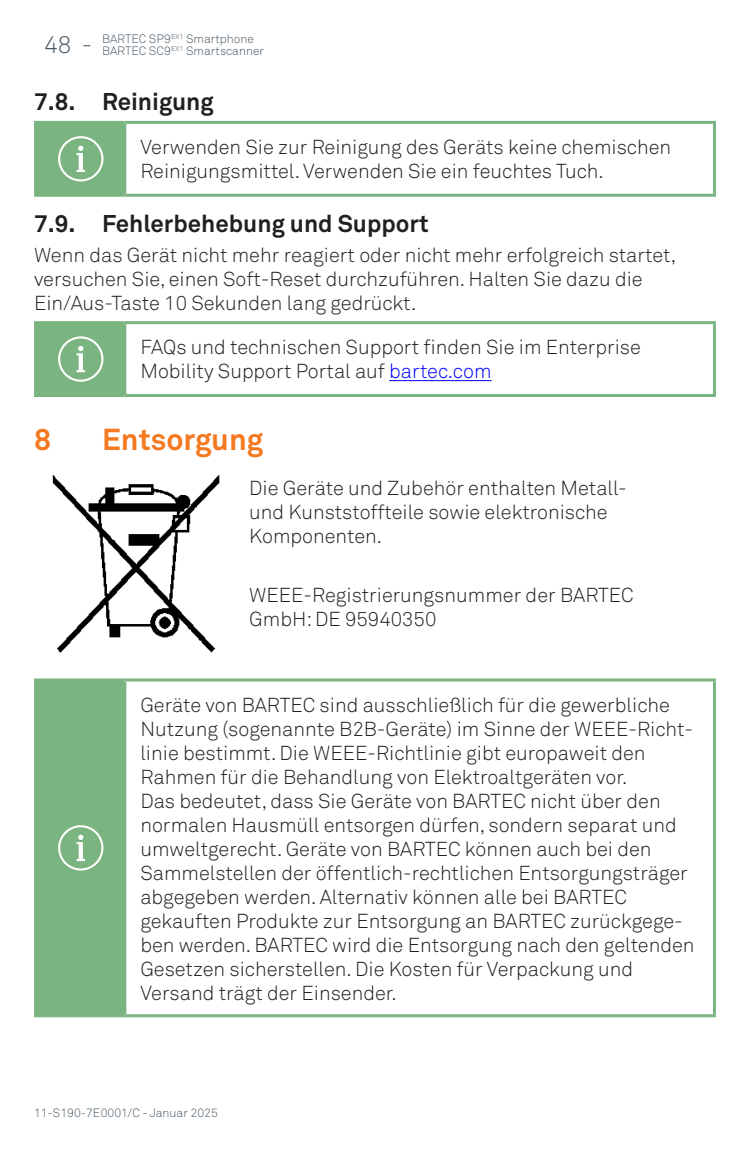
<style>
.page{position:relative;width:749px;height:1157px;background:#fff}
.page>*{position:absolute;margin:0;border:0;box-sizing:border-box;transform-origin:0 0}
.t1{font:700 30px "Akkurat Pro";color:#f47921}
.t2{font:700 24px "Akkurat Pro";color:#231f20}
.t3{font:300 24px "Akkurat Pro";color:#475865}
.t4{font:300 20px/24px "Akkurat Pro";color:#231f20}
.t5{font:300 12px/12px "Akkurat Pro";color:#475865}
.s1{color:#00f}
</style>
<div class="page">
<div style="left:36px;top:122px;width:88px;height:73px;background:#7ab481"></div>
<hr style="left:124px;top:121px;width:591px;height:3px;background:#7ab481">
<hr style="left:712px;top:124px;width:3px;height:70px;background:#7ab481">
<hr style="left:124px;top:194px;width:591px;height:3px;background:#7ab481">
<hr style="left:34px;top:121px;width:90px;height:3px;background:#7ab481">
<hr style="left:34px;top:124px;width:3px;height:70px;background:#7ab481">
<hr style="left:34px;top:194px;width:90px;height:3px;background:#7ab481">
<hr style="left:122px;top:124px;width:4px;height:70px;background:#7ab481">
<div style="left:36px;top:323px;width:88px;height:72px;background:#7ab481"></div>
<hr style="left:124px;top:321px;width:591px;height:3px;background:#7ab481">
<hr style="left:712px;top:324px;width:3px;height:70px;background:#7ab481">
<hr style="left:124px;top:394px;width:591px;height:3px;background:#7ab481">
<hr style="left:34px;top:321px;width:90px;height:3px;background:#7ab481">
<hr style="left:34px;top:324px;width:3px;height:70px;background:#7ab481">
<hr style="left:34px;top:394px;width:90px;height:3px;background:#7ab481">
<hr style="left:122px;top:324px;width:4px;height:70px;background:#7ab481">
<hr style="left:389px;top:380px;width:102px;height:1px;background:#00f">
<img style="left:52px;top:475px;width:168px;height:178px">
<div style="left:36px;top:680px;width:88px;height:335px;background:#7ab481"></div>
<hr style="left:124px;top:678px;width:591px;height:3px;background:#7ab481">
<hr style="left:712px;top:681px;width:3px;height:333px;background:#7ab481">
<hr style="left:124px;top:1014px;width:591px;height:3px;background:#7ab481">
<hr style="left:34px;top:678px;width:90px;height:3px;background:#7ab481">
<hr style="left:34px;top:681px;width:3px;height:333px;background:#7ab481">
<hr style="left:34px;top:1014px;width:90px;height:3px;background:#7ab481">
<hr style="left:122px;top:681px;width:4px;height:333px;background:#7ab481">
<svg style="left:58px;top:136px;width:45px;height:45px"></svg>
<svg style="left:58px;top:336px;width:45px;height:46px"></svg>
<svg style="left:58px;top:825px;width:45px;height:45px"></svg>
<p class="t3" style="left:44px;top:30px;width:50px">48 -</p>
<p class="t5" style="left:102px;top:33px;width:163px">BARTEC SP9<sup>EX1</sup> Smartphone<br>BARTEC SC9<sup>EX1</sup> Smartscanner</p>
<p class="t2" style="left:34px;top:86px;width:38px">7.8.</p>
<p class="t2" style="left:102px;top:86px;width:113px">Reinigung</p>
<p class="t4" style="left:140px;top:135px;width:532px">Verwenden Sie zur Reinigung des Geräts keine chemischen<br>Reinigungsmittel. Verwenden Sie ein feuchtes Tuch.</p>
<p class="t2" style="left:34px;top:209px;width:38px">7.9.</p>
<p class="t2" style="left:102px;top:209px;width:328px">Fehlerbehebung und Support</p>
<p class="t4" style="left:34px;top:243px;width:643px">Wenn das Gerät nicht mehr reagiert oder nicht mehr erfolgreich startet, versuchen Sie, einen Soft-Reset durchzuführen. Halten Sie dazu die<br>Ein/Aus-Taste 10 Sekunden lang gedrückt.</p>
<p class="t4" style="left:140px;top:335px;width:502px">FAQs und technischen Support finden Sie im Enterprise<br>Mobility Support Portal auf <span class="s1">bartec.com</span></p>
<p class="t1" style="left:34px;top:421px;width:19px">8</p>
<p class="t1" style="left:102px;top:421px;width:163px">Entsorgung</p>
<p class="t4" style="left:249px;top:475px;width:379px">Die Geräte und Zubehör enthalten Metall&shy;und Kunststoffteile sowie elektronische<br>Komponenten.</p>
<p class="t4" style="left:249px;top:583px;width:386px">WEEE-Registrierungsnummer der BARTEC<br>GmbH: DE 95940350</p>
<p class="t4" style="left:140px;top:692px;width:555px">Geräte von BARTEC sind ausschließlich für die gewerbliche Nutzung (sogenannte B2B-Geräte) im Sinne der WEEE-Richt&shy;linie bestimmt. Die WEEE-Richtlinie gibt europaweit den Rahmen für die Behandlung von Elektroaltgeräten vor.<br>Das bedeutet, dass Sie Geräte von BARTEC nicht über den normalen Hausmüll entsorgen dürfen, sondern separat und umweltgerecht. Geräte von BARTEC können auch bei den Sammelstellen der öffentlich-rechtlichen Entsorgungsträger abgegeben werden. Alternativ können alle bei BARTEC gekauften Produkte zur Entsorgung an BARTEC zurückgege&shy;ben werden. BARTEC wird die Entsorgung nach den geltenden Gesetzen sicherstellen. Die Kosten für Verpackung und Versand trägt der Einsender.</p>
<p class="t5" style="left:34px;top:1106px;width:185px">11-S190-7E0001/C - Januar 2025</p>
</div>
